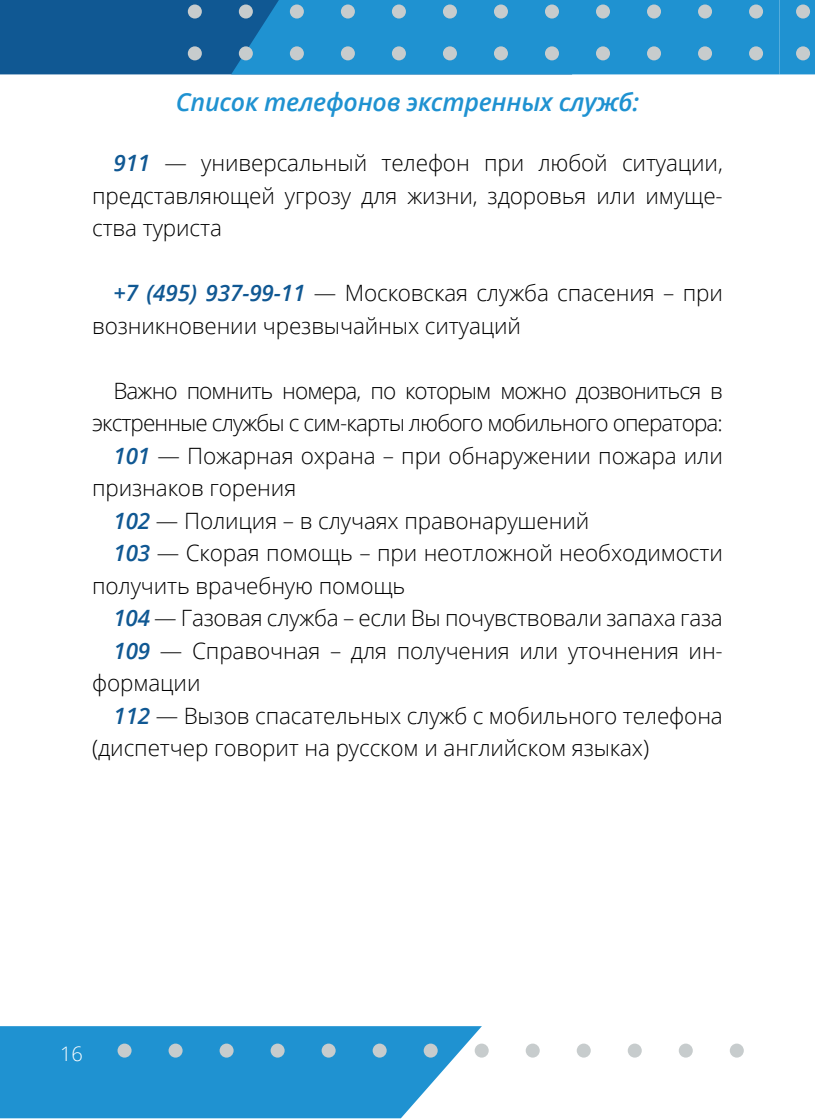
<style>
.page{position:relative;width:815px;height:1120px;background:#fff}
.page>*{position:absolute;margin:0;border:0;box-sizing:border-box;transform-origin:0 0}
.заголовки{font:italic 600 25px "Open Sans";letter-spacing:-.01em;color:#1f92d1}
.основной{font:300 22.5px/32.5px "Open Sans";letter-spacing:-.005em;color:#000}
.основной-2{font:300 22.5px/32.5px "Open Sans";letter-spacing:-.04em;color:#000;text-align:right}
.t1{font:300 20px "Open Sans";color:#fff}
.s1{font-weight:600;font-style:italic;color:#105893}
</style>
<div class="page">
<svg style="left:0;top:1026px;width:482px;height:92px;background:#329bd4"></svg>
<div style="left:730px;top:1043px;width:14px;height:14px;background:#c7cccd;border-radius:50%"></div>
<div style="left:679px;top:1043px;width:14px;height:14px;background:#c7cccd;border-radius:50%"></div>
<div style="left:628px;top:1043px;width:14px;height:14px;background:#c7cccd;border-radius:50%"></div>
<div style="left:577px;top:1043px;width:14px;height:14px;background:#c7cccd;border-radius:50%"></div>
<div style="left:526px;top:1043px;width:14px;height:14px;background:#c7cccd;border-radius:50%"></div>
<div style="left:475px;top:1043px;width:14px;height:14px;background:#c7cccd;border-radius:50%"></div>
<div style="left:424px;top:1043px;width:14px;height:14px;background:#c7cccd;border-radius:50%"></div>
<div style="left:373px;top:1043px;width:14px;height:14px;background:#c7cccd;border-radius:50%"></div>
<div style="left:322px;top:1043px;width:14px;height:14px;background:#c7cccd;border-radius:50%"></div>
<div style="left:271px;top:1043px;width:14px;height:14px;background:#c7cccd;border-radius:50%"></div>
<div style="left:220px;top:1043px;width:14px;height:14px;background:#c7cccd;border-radius:50%"></div>
<div style="left:169px;top:1043px;width:14px;height:14px;background:#c7cccd;border-radius:50%"></div>
<div style="left:118px;top:1043px;width:14px;height:14px;background:#c7cccd;border-radius:50%"></div>
<div style="left:780px;top:0;width:35px;height:74px;background:#1f92d1"></div>
<div style="left:796px;top:5px;width:14px;height:14px;background:#c7cccd;border-radius:50%"></div>
<div style="left:796px;top:46px;width:14px;height:14px;background:#c7cccd;border-radius:50%"></div>
<div style="left:0;top:0;width:231px;height:74px;background:#105893"></div>
<div style="left:231px;top:0;width:549px;height:74px;background:#1f92d1"></div>
<div style="left:749px;top:5px;width:14px;height:14px;background:#c7cccd;border-radius:50%"></div>
<div style="left:698px;top:5px;width:14px;height:14px;background:#c7cccd;border-radius:50%"></div>
<div style="left:647px;top:5px;width:14px;height:14px;background:#c7cccd;border-radius:50%"></div>
<div style="left:596px;top:5px;width:14px;height:14px;background:#c7cccd;border-radius:50%"></div>
<div style="left:545px;top:5px;width:14px;height:14px;background:#c7cccd;border-radius:50%"></div>
<div style="left:494px;top:5px;width:14px;height:14px;background:#c7cccd;border-radius:50%"></div>
<div style="left:443px;top:5px;width:14px;height:14px;background:#c7cccd;border-radius:50%"></div>
<div style="left:392px;top:5px;width:14px;height:14px;background:#c7cccd;border-radius:50%"></div>
<div style="left:341px;top:5px;width:14px;height:14px;background:#c7cccd;border-radius:50%"></div>
<div style="left:290px;top:5px;width:14px;height:14px;background:#c7cccd;border-radius:50%"></div>
<div style="left:239px;top:5px;width:14px;height:14px;background:#c7cccd;border-radius:50%"></div>
<div style="left:188px;top:5px;width:14px;height:14px;background:#c7cccd;border-radius:50%"></div>
<div style="left:749px;top:46px;width:14px;height:14px;background:#c7cccd;border-radius:50%"></div>
<div style="left:698px;top:46px;width:14px;height:14px;background:#c7cccd;border-radius:50%"></div>
<div style="left:647px;top:46px;width:14px;height:14px;background:#c7cccd;border-radius:50%"></div>
<div style="left:596px;top:46px;width:14px;height:14px;background:#c7cccd;border-radius:50%"></div>
<div style="left:545px;top:46px;width:14px;height:14px;background:#c7cccd;border-radius:50%"></div>
<div style="left:494px;top:46px;width:14px;height:14px;background:#c7cccd;border-radius:50%"></div>
<div style="left:443px;top:46px;width:14px;height:14px;background:#c7cccd;border-radius:50%"></div>
<div style="left:392px;top:46px;width:14px;height:14px;background:#c7cccd;border-radius:50%"></div>
<div style="left:341px;top:46px;width:14px;height:14px;background:#c7cccd;border-radius:50%"></div>
<div style="left:290px;top:46px;width:14px;height:14px;background:#c7cccd;border-radius:50%"></div>
<div style="left:239px;top:46px;width:14px;height:14px;background:#c7cccd;border-radius:50%"></div>
<div style="left:188px;top:46px;width:14px;height:14px;background:#c7cccd;border-radius:50%"></div>
<p class="заголовки" style="left:176px;top:85px;width:465px">Список телефонов экстренных служб:</p>
<p class="основной" style="left:92px;top:146px;width:632px;text-align:justify;text-indent:21px"><span class="s1">911</span> — универсальный телефон при любой ситуации, представляющей угрозу для жизни, здоровья или имуще&shy;ства туриста</p>
<p class="основной" style="left:92px;top:276px;width:632px;text-indent:21px"><span class="s1">+7 (495) 937-99-11</span> — Московская служба спасения – при возникновении чрезвычайных ситуаций</p>
<p class="основной-2" style="left:92px;top:374px;width:632px">Важно помнить номера, по которым можно дозвониться в экстренные службы с сим-карты любого мобильного оператора:</p>
<p class="основной" style="left:92px;top:439px;width:632px;text-indent:21px"><span class="s1">101</span> — Пожарная охрана – при обнаружении пожара или признаков горения</p>
<p class="основной" style="left:113px;top:504px;width:477px"><span class="s1">102</span> — Полиция – в случаях правонарушений</p>
<p class="основной" style="left:92px;top:536px;width:632px;text-indent:21px"><span class="s1">103</span> — Скорая помощь – при неотложной необходимости получить врачебную помощь</p>
<p class="основной" style="left:113px;top:601px;width:611px"><span class="s1">104</span> — Газовая служба – если Вы почувствовали запаха газа</p>
<p class="основной" style="left:92px;top:634px;width:632px;text-indent:21px"><span class="s1">109</span> — Справочная – для получения или уточнения ин&shy;формации</p>
<p class="основной" style="left:92px;top:699px;width:632px;text-indent:21px"><span class="s1">112</span> — Вызов спасательных служб с мобильного телефона (диспетчер говорит на русском и английском языках)</p>
<p class="t1" style="left:60px;top:1040px;width:24px">16</p>
</div>
